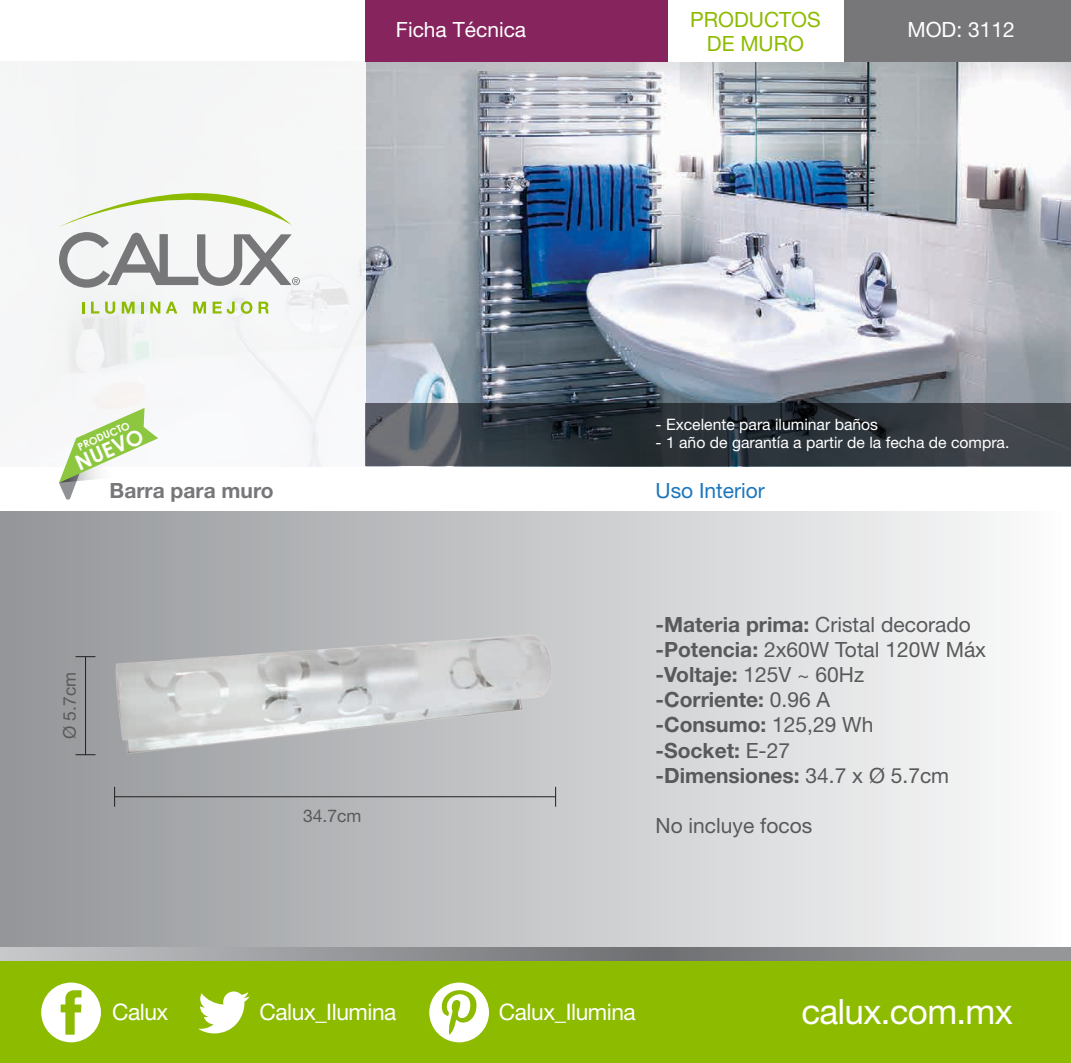
<style>
.page{position:relative;width:1071px;height:1063px;background:#fff}
.page>*{position:absolute;margin:0;border:0;box-sizing:border-box;transform-origin:0 0}
.t1{font:35px "Helvetica Neue";letter-spacing:-.02em;color:#fff}
.t2{font:22.75px "Helvetica Neue";letter-spacing:-.02em;color:#fff}
.t3{font:700 21px/25.2px "Helvetica Neue";color:#58595b}
.t4{font:21px "Helvetica Neue";color:#fff}
.t5{font:21px/24.5px "Helvetica Neue";color:#8dbb00;text-align:center}
.t6{font:21px "Helvetica Neue";color:#58595b}
.t7{font:700 21px "Helvetica Neue";color:#77777a}
.t8{font:21px "Helvetica Neue";color:#1d76bc}
.t9{font:700 21px "Century Gothic";color:#fff}
.t10{font:17.5px "Helvetica Neue";color:#58595b}
.t11{font:15.75px "Helvetica Neue";color:#fff}
.t12{font:700 10.33px "Century Gothic";color:#fff}
.s1{font-weight:400}
</style>
<div class="page">
<img style="left:366px;top:61px;width:705px;height:342px">
<div style="left:0;top:512px;width:1071px;height:449px;background:linear-gradient(to right,#929598,#fcfdfd)"></div>
<svg style="left:0;top:947px;width:1071px;height:14px;background:#919396"></svg>
<div style="left:0;top:0;width:366px;height:472px;background:#f6f6f7"></div>
<svg style="left:82px;top:302px;width:2px;height:11px"></svg>
<svg style="left:91px;top:301px;width:8px;height:12px"></svg>
<svg style="left:105px;top:301px;width:10px;height:13px"></svg>
<svg style="left:122px;top:301px;width:13px;height:12px"></svg>
<svg style="left:141px;top:302px;width:3px;height:11px"></svg>
<svg style="left:150px;top:301px;width:10px;height:12px"></svg>
<svg style="left:166px;top:301px;width:11px;height:12px"></svg>
<svg style="left:193px;top:301px;width:13px;height:12px"></svg>
<svg style="left:213px;top:301px;width:22px;height:13px"></svg>
<svg style="left:241px;top:301px;width:11px;height:13px"></svg>
<svg style="left:259px;top:301px;width:10px;height:12px"></svg>
<svg style="left:59px;top:193px;width:241px;height:95px"></svg>
<div style="left:366px;top:0;width:705px;height:61px;background:#86245e"></div>
<div style="left:843px;top:0;width:228px;height:61px;background:#77777a"></div>
<div style="left:668px;top:0;width:175px;height:61px;background:#fff"></div>
<div style="left:0;top:961px;width:1071px;height:101px;background:#8dbb00"></div>
<svg style="left:41px;top:982px;width:60px;height:60px"></svg>
<svg style="left:198px;top:991px;width:52px;height:42px"></svg>
<svg style="left:429px;top:982px;width:60px;height:60px"></svg>
<svg style="left:366px;top:403px;width:705px;height:63px;background:#353c42"></svg>
<hr style="left:115px;top:796px;width:441px;height:1px;background:#231f20">
<svg style="left:555px;top:786px;width:1px;height:20px"></svg>
<svg style="left:114px;top:786px;width:1px;height:20px"></svg>
<hr style="left:85px;top:656px;width:1px;height:98px;background:#231f20">
<svg style="left:76px;top:754px;width:19px;height:1px"></svg>
<svg style="left:76px;top:656px;width:19px;height:1px"></svg>
<svg style="left:59px;top:408px;width:99px;height:92px"></svg>
<img style="left:109px;top:623px;width:457px;height:146px">
<p class="t12" style="left:75px;top:440px;width:57px;rotate:-24deg">PRODUCTO</p>
<p class="t9" style="left:70px;top:449px;width:74px;rotate:-24deg">NUEVO</p>
<p class="t4" style="left:396px;top:17px;width:132px">Ficha Técnica</p>
<p class="t5" style="left:690px;top:6px;width:132px">PRODUCTOS<br>DE MURO</p>
<p class="t4" style="left:907px;top:17px;width:109px">MOD: 3112</p>
<p class="t11" style="left:656px;top:414px;width:224px">- Excelente para iluminar baños</p>
<p class="t11" style="left:656px;top:433px;width:355px">- 1 año de garantía a partir de la fecha de compra.</p>
<p class="t7" style="left:110px;top:477px;width:166px">Barra para muro</p>
<p class="t8" style="left:656px;top:477px;width:111px">Uso Interior</p>
<p class="t10" style="left:59px;top:738px;width:68px;rotate:-90deg">Ø 5.7cm</p>
<p class="t10" style="left:303px;top:805px;width:60px">34.7cm</p>
<p class="t3" style="left:656px;top:611px;width:332px">-Materia prima: <span class="s1">Cristal decorado </span>-Potencia: <span class="s1">2x60W Total 120W Máx </span>-Voltaje: <span class="s1">125V ~ 60Hz<br></span>-Corriente: <span class="s1">0.96 A<br></span>-Consumo: <span class="s1">125,29 Wh<br></span>-Socket: <span class="s1">E-27<br></span>-Dimensiones: <span class="s1">34.7 x Ø 5.7cm</span></p>
<p class="t6" style="left:656px;top:813px;width:158px">No incluye focos</p>
<p class="t2" style="left:112px;top:997px;width:58px">Calux</p>
<p class="t2" style="left:260px;top:997px;width:138px">Calux_Ilumina</p>
<p class="t2" style="left:499px;top:997px;width:138px">Calux_Ilumina</p>
<h1 class="t1" style="left:801px;top:990px;width:213px">calux.com.mx</h1>
</div>
